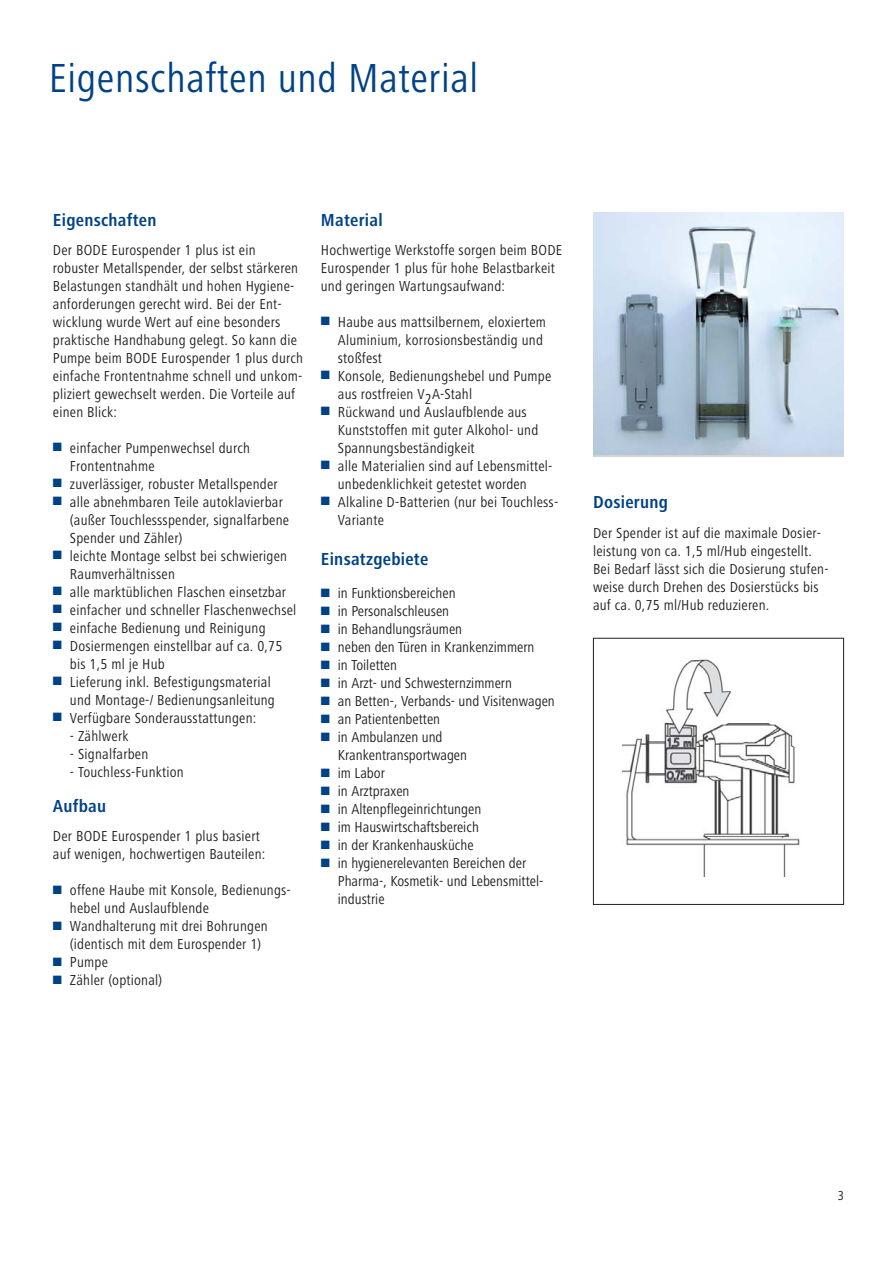
<style>
.page{position:relative;width:893px;height:1263px;background:#fff}
.page>*{position:absolute;margin:0;border:0;box-sizing:border-box;transform-origin:0 0}
.t1{font:42px "Hartmann";letter-spacing:.015em;color:#004286}
.t2{font:700 18px "Hartmann";letter-spacing:.015em;color:#004286}
.t3{font:15px/18px "Hartmann";letter-spacing:.015em;color:#231f20}
.t4{font:13.5px "Hartmann";color:#231f20}
.s1{color:#004286}
</style>
<div class="page">
<img style="left:593px;top:212px;width:251px;height:243px">
<div style="left:593px;top:638px;width:251px;height:267px;border:1px solid #231f20"></div>
<img style="left:622px;top:659px;width:178px;height:218px">
<h1 class="t1" style="left:49px;top:62px;width:431px">Eigenschaften und Material</h1>
<p class="t2" style="left:53px;top:213px;width:105px">Eigenschaften</p>
<p class="t3" style="left:53px;top:242px;width:252px">Der BODE Eurospender 1 plus ist ein robuster Metallspender, der selbst stärkeren Belastungen standhält und hohen Hygiene&shy;anforderungen gerecht wird. Bei der Ent&shy;wicklung wurde Wert auf eine besonders praktische Handhabung gelegt. So kann die Pumpe beim BODE Eurospender 1 plus durch einfache Frontentnahme schnell und unkom&shy;pliziert gewechselt werden. Die Vorteile auf einen Blick:</p>
<p class="t3" style="left:70px;top:440px;width:182px;text-indent:-17px"><span class="s1">■</span> einfacher Pumpenwechsel durch<br>Frontentnahme</p>
<p class="t3" style="left:53px;top:476px;width:226px"><span class="s1">■</span> zuverlässiger, robuster Metallspender</p>
<p class="t3" style="left:70px;top:494px;width:221px;text-indent:-17px"><span class="s1">■</span> alle abnehmbaren Teile autoklavierbar (außer Touchlessspender, signalfarbene<br>Spender und Zähler)</p>
<p class="t3" style="left:70px;top:548px;width:219px;text-indent:-17px"><span class="s1">■</span> leichte Montage selbst bei schwierigen<br>Raumverhältnissen</p>
<p class="t3" style="left:53px;top:584px;width:235px"><span class="s1">■</span> alle marktüblichen Flaschen einsetzbar</p>
<p class="t3" style="left:53px;top:602px;width:245px"><span class="s1">■</span> einfacher und schneller Flaschenwechsel</p>
<p class="t3" style="left:53px;top:620px;width:214px"><span class="s1">■</span> einfache Bedienung und Reinigung</p>
<p class="t3" style="left:70px;top:638px;width:214px;text-indent:-17px"><span class="s1">■</span> Dosiermengen einstellbar auf ca. 0,75 bis 1,5 ml je Hub</p>
<p class="t3" style="left:53px;top:674px;width:223px;text-align:right"><span class="s1">■</span> Lieferung inkl. Befestigungsmaterial und Montage-/ Bedienungsanleitung</p>
<p class="t3" style="left:53px;top:710px;width:205px"><span class="s1">■</span> Verfügbare Sonderausstattungen:</p>
<p class="t3" style="left:70px;top:728px;width:60px">- Zählwerk</p>
<p class="t3" style="left:70px;top:746px;width:80px">- Signalfarben</p>
<p class="t3" style="left:70px;top:764px;width:115px">- Touchless-Funktion</p>
<p class="t2" style="left:53px;top:799px;width:55px">Aufbau</p>
<p class="t3" style="left:53px;top:829px;width:214px">Der BODE Eurospender 1 plus basiert auf wenigen, hochwertigen Bauteilen:</p>
<p class="t3" style="left:70px;top:883px;width:222px;text-indent:-17px"><span class="s1">■</span> offene Haube mit Konsole, Bedienungs&shy;hebel und Auslaufblende</p>
<p class="t3" style="left:70px;top:919px;width:199px;text-indent:-17px"><span class="s1">■</span> Wandhalterung mit drei Bohrungen (identisch mit dem Eurospender 1)</p>
<p class="t3" style="left:53px;top:955px;width:56px"><span class="s1">■</span> Pumpe</p>
<p class="t3" style="left:53px;top:973px;width:111px"><span class="s1">■</span> Zähler (optional)</p>
<p class="t2" style="left:321px;top:213px;width:63px">Material</p>
<p class="t3" style="left:321px;top:242px;width:243px">Hochwertige Werkstoffe sorgen beim BODE<br>Eurospender 1 plus für hohe Belastbarkeit und geringen Wartungsaufwand:</p>
<p class="t3" style="left:338px;top:314px;width:210px;text-indent:-17px"><span class="s1">■</span> Haube aus mattsilbernem, eloxiertem<br>Aluminium, korrosionsbeständig und stoßfest</p>
<p class="t3" style="left:338px;top:368px;width:215px;text-indent:-17px"><span class="s1">■</span> Konsole, Bedienungshebel und Pumpe aus rostfreien V2A-Stahl</p>
<p class="t3" style="left:338px;top:404px;width:202px;text-indent:-17px"><span class="s1">■</span> Rückwand und Auslaufblende aus<br>Kunststoffen mit guter Alkohol- und<br>Spannungsbeständigkeit</p>
<p class="t3" style="left:321px;top:458px;width:233px;text-align:center"><span class="s1">■</span> alle Materialien sind auf Lebensmittel&shy;unbedenklichkeit getestet worden</p>
<p class="t3" style="left:338px;top:494px;width:222px;text-indent:-17px"><span class="s1">■</span> Alkaline D-Batterien (nur bei Touchless-<br>Variante</p>
<p class="t2" style="left:321px;top:552px;width:109px">Einsatzgebiete</p>
<p class="t3" style="left:321px;top:586px;width:136px"><span class="s1">■</span> in Funktionsbereichen</p>
<p class="t3" style="left:321px;top:604px;width:130px"><span class="s1">■</span> in Personalschleusen</p>
<p class="t3" style="left:321px;top:622px;width:143px"><span class="s1">■</span> in Behandlungsräumen</p>
<p class="t3" style="left:321px;top:640px;width:215px"><span class="s1">■</span> neben den Türen in Krankenzimmern</p>
<p class="t3" style="left:321px;top:658px;width:78px"><span class="s1">■</span> in Toiletten</p>
<p class="t3" style="left:321px;top:676px;width:193px"><span class="s1">■</span> in Arzt- und Schwesternzimmern</p>
<p class="t3" style="left:321px;top:694px;width:235px"><span class="s1">■</span> an Betten-, Verbands- und Visitenwagen</p>
<p class="t3" style="left:321px;top:712px;width:121px"><span class="s1">■</span> an Patientenbetten</p>
<p class="t3" style="left:338px;top:730px;width:131px;text-indent:-17px"><span class="s1">■</span> in Ambulanzen und<br>Krankentransport wagen</p>
<p class="t3" style="left:321px;top:766px;width:66px"><span class="s1">■</span> im Labor</p>
<p class="t3" style="left:321px;top:784px;width:90px"><span class="s1">■</span> in Arztpraxen</p>
<p class="t3" style="left:321px;top:802px;width:162px"><span class="s1">■</span> in Altenpflegeinrichtungen</p>
<p class="t3" style="left:321px;top:820px;width:160px"><span class="s1">■</span> im Hauswirtschaftsbereich</p>
<p class="t3" style="left:321px;top:838px;width:154px"><span class="s1">■</span> in der Krankenhausküche</p>
<p class="t3" style="left:338px;top:856px;width:207px;text-indent:-17px"><span class="s1">■</span> in hygienerelevanten Bereichen der<br>Pharma-, Kosmetik- und Lebensmittel&shy;industrie</p>
<p class="t2" style="left:593px;top:495px;width:76px">Dosierung</p>
<p class="t3" style="left:593px;top:525px;width:237px">Der Spender ist auf die maximale Dosier - leistung von ca. 1,5 ml/Hub eingestellt.<br>Bei Bedarf lässt sich die Dosierung stufen&shy;weise durch Drehen des Dosierstücks bis auf ca. 0,75 ml/Hub reduzieren.</p>
<p class="t4" style="left:838px;top:1191px;width:8px">3</p>
</div>
